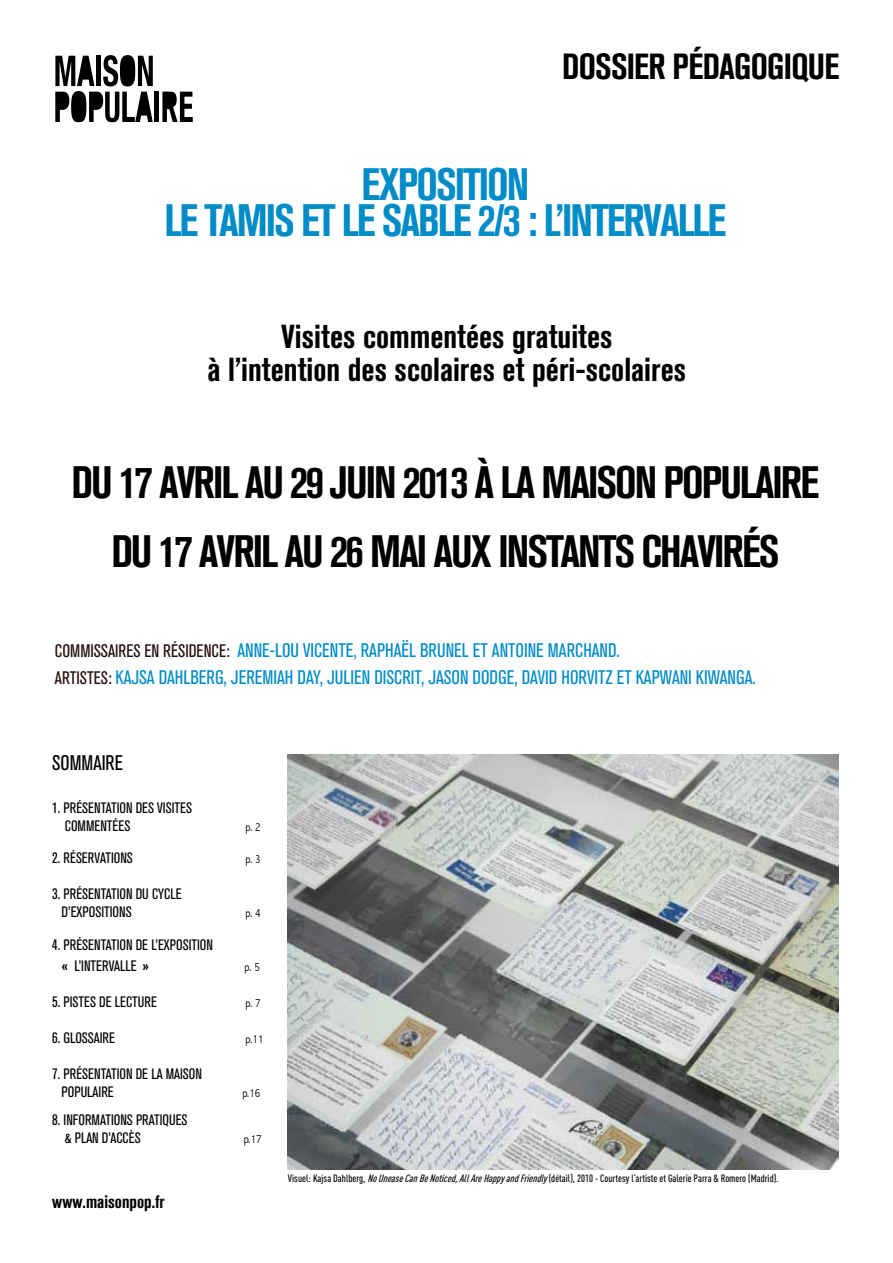
<style>
.page{position:relative;width:893px;height:1263px;background:#fff}
.page>*{position:absolute;margin:0;border:0;box-sizing:border-box;transform-origin:0 0}
.t1{font:700 condensed 45px/69px "Akzidenz Grotesk BQ";letter-spacing:-.045em;color:#000;text-align:right}
.t2{font:700 condensed 45px/36px "Akzidenz Grotesk BQ";letter-spacing:-.045em;color:#008cc8}
.t3{font:700 condensed 36px "Akzidenz Grotesk BQ";letter-spacing:-.02em;color:#000}
.t4{font:700 condensed 33px/33px "Akzidenz Grotesk BQ";color:#000;text-align:center}
.t5{font:condensed 21px "Akzidenz Grotesk BQ";color:#000}
.t6{font:condensed 19.5px "Akzidenz Grotesk BQ";color:#008cc8}
.t7{font:condensed 18px "Akzidenz Grotesk BQ";color:#240d0d}
.t8{font:700 condensed 18px "Akzidenz Grotesk BQ";color:#000003}
.t9{font:condensed 15px/18px "Akzidenz Grotesk BQ";color:#000}
.t10{font:300 condensed 12px "Abadi";color:#000}
.t11{font:500 10.5px "DIN Cond";color:#000}
.s1{font-size:18px;color:#240d0d}
.s2{font-family:"Rotis Serif";font-weight:700;font-stretch:normal;font-size:16.5px;color:#00050a}
.s3{font-family:"Rotis Serif";font-weight:700;font-stretch:normal;font-size:16.5px}
.s4{font-style:italic}
</style>
<div class="page">
<img style="left:288px;top:755px;width:551px;height:414px">
<svg style="left:55px;top:55px;width:98px;height:67px"></svg>
<hr style="left:155px;top:92px;width:4px;height:30px;background:#000">
<svg style="left:162px;top:92px;width:31px;height:30px"></svg>
<h2 class="t3" style="left:562px;top:46px;width:276px">dossier PÉDAGOGIQUE</h2>
<h1 class="t2" style="left:165px;top:166px;width:415px;text-indent:197px">exposition<br>Le tamis et le sable 2/3 : L’INTER</h1>
<h1 class="t2" style="left:643px;top:202px;width:82px">VALLE</h1>
<h3 class="t4" style="left:208px;top:320px;width:480px">Visites commentées gratuites<br>à l’intention des scolaires et péri-scolaires</h3>
<h1 class="t1" style="left:72px;top:448px;width:534px">DU 17 AVRI L AU 29 JUIN 2013 À LA MAISON</h1>
<h1 class="t1" style="left:111px;top:448px;width:677px">POPULAIRE<br>DU 17 AVRI L AU 26 MAI AUX INSTANTS CHAVIRÉS</h1>
<p class="t7" style="left:55px;top:641px;width:16px">COMMISSAIRES</p>
<h3 class="t6" style="left:144px;top:639px;width:364px"><span class="s1">EN RÉSIDENCE:</span> ANNE-LOU VICENTE, RAPHAËL BRUNEL ET ANTOINE</h3>
<h3 class="t6" style="left:548px;top:639px;width:73px">MARCHAND.</h3>
<p class="t7" style="left:55px;top:668px;width:8px">ARTISTES</p>
<h3 class="t6" style="left:108px;top:666px;width:649px"><span class="s1">:</span> KAJSA DAHLBERG, JEREMIAH DAY, JULIEN DISCRIT, JASON DODGE, DAVID HORVITZ ET KAPWANI KIWANGA.</h3>
<h3 class="t5" style="left:52px;top:750px;width:72px">SOMMAIRE</h3>
<p class="t9" style="left:65px;top:799px;width:104px;text-indent:-12px">1. PRÉSENTATION DES VISITES<br>COMMENTÉES</p>
<p class="t10" style="left:245px;top:820px;width:17px">p. 2</p>
<p class="t9" style="left:52px;top:849px;width:82px">2. RÉSERVATIONS</p>
<p class="t10" style="left:245px;top:852px;width:17px">p. 3</p>
<p class="t9" style="left:52px;top:885px;width:25px">3. PRÉSENTATION</p>
<p class="t9" style="left:136px;top:885px;width:46px">DU CYCLE</p>
<p class="t9" style="left:62px;top:903px;width:29px">D’EXPOSITIONS</p>
<p class="t10" style="left:245px;top:906px;width:17px">p. 4</p>
<p class="t9" style="left:52px;top:936px;width:25px">4. PRÉSENTATION</p>
<p class="t9" style="left:62px;top:934px;width:115px;line-height:21px;text-indent:74px">DE L’EXPOSITION <span class="s2">«</span> L’INTERVALLE <span class="s3">»</span></p>
<p class="t10" style="left:245px;top:960px;width:17px">p. 5</p>
<p class="t9" style="left:52px;top:993px;width:106px">5. PISTES DE LECTURE</p>
<p class="t10" style="left:245px;top:996px;width:17px">p. 7</p>
<p class="t9" style="left:52px;top:1029px;width:64px">6. GLOSSAIRE</p>
<p class="t10" style="left:245px;top:1032px;width:20px">p.11</p>
<p class="t9" style="left:52px;top:1065px;width:18px">7. PRÉSENTATION</p>
<p class="t9" style="left:136px;top:1065px;width:37px">DE LA MAISON</p>
<p class="t9" style="left:62px;top:1083px;width:37px">POPULAIRE</p>
<p class="t10" style="left:242px;top:1086px;width:20px">p.16</p>
<p class="t9" style="left:65px;top:1111px;width:124px;text-indent:-12px">8. INFORMATIONS PRATIQUES &amp; PLAN D’ACC ÈS</p>
<p class="t10" style="left:244px;top:1132px;width:20px">p.17</p>
<p class="t8" style="left:52px;top:1192px;width:114px">www.maisonpop.fr</p>
<p class="t11" style="left:288px;top:1172px;width:492px">Visuel: Kajsa Dahlberg, <span class="s4">NoUneaseCanBeNoticed,AllAreHappy andFriendly</span> (détail), 2010 - Courtesy l’artiste et Galerie Parra &amp; Romero (Madrid).</p>
</div>
